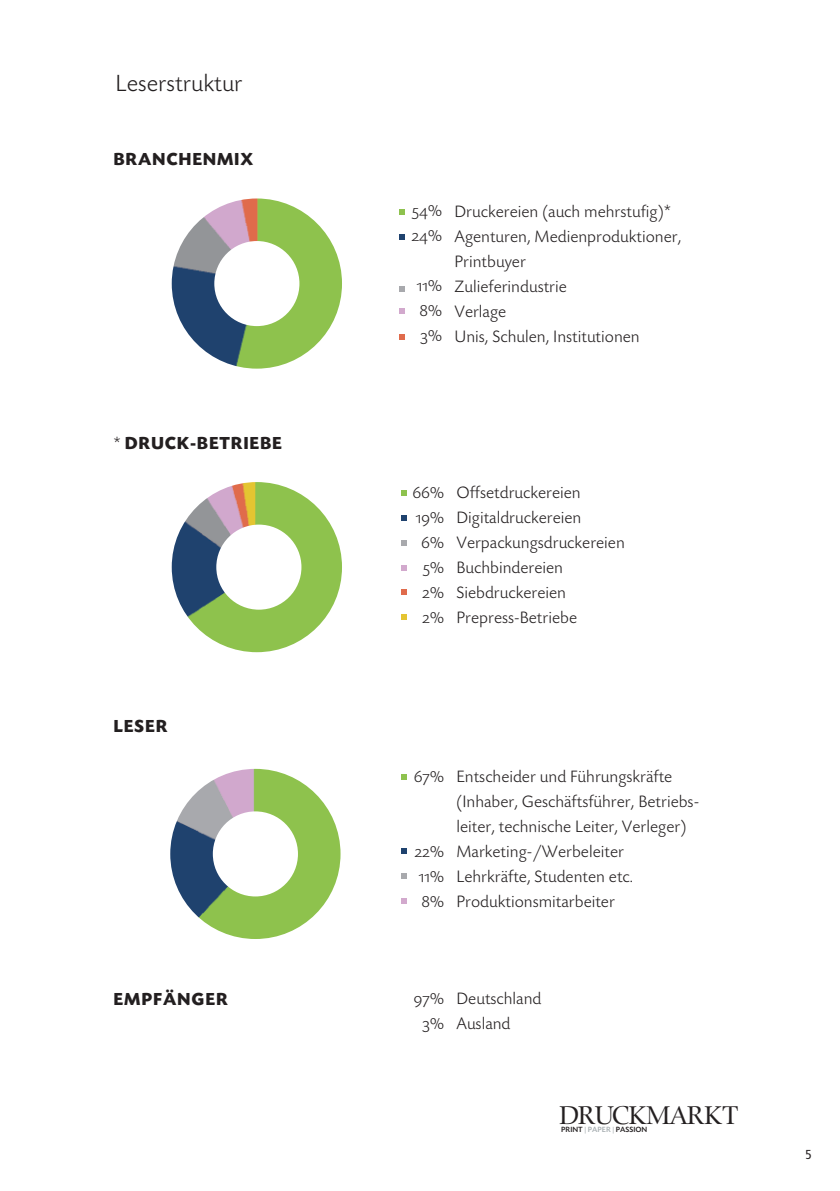
<style>
.page{position:relative;width:840px;height:1191px;background:#fff}
.page>*{position:absolute;margin:0;border:0;box-sizing:border-box;transform-origin:0 0}
.t1{font:26.4px "Zapf Renais SB";letter-spacing:-.05em;color:#231f20}
.t2{font:300 24px "Today SB";color:#231f20}
.t3{font:700 18px "Today SB";letter-spacing:.04em;color:#231f20}
.t4{font:300 17px/25px "Today SB";color:#231f20}
.t5{font:17px/25px "Today SB Caps Lig";color:#231f20;text-align:justify}
.t6{font:condensed 13px "Frutiger LT Std";color:#231f20}
.t7{font:500 7.8px "Today SB";color:#231f20}
.s1{font-weight:300;font-size:17px}
.s2{color:#a8afb2}
</style>
<div class="page">
<img style="left:172px;top:198px;width:170px;height:171px;border-radius:50%">
<div style="left:214px;top:241px;width:85px;height:85px;background:#fff;border-radius:50%"></div>
<img style="left:172px;top:482px;width:170px;height:170px;border-radius:50%">
<div style="left:216px;top:524px;width:85px;height:85px;background:#fff;border-radius:50%"></div>
<img style="left:170px;top:769px;width:170px;height:170px;border-radius:50%">
<div style="left:213px;top:811px;width:85px;height:85px;background:#fff;border-radius:50%"></div>
<svg style="left:399px;top:209px;width:6px;height:6px"></svg>
<svg style="left:399px;top:234px;width:6px;height:5px"></svg>
<svg style="left:399px;top:286px;width:6px;height:6px"></svg>
<svg style="left:399px;top:308px;width:6px;height:6px"></svg>
<svg style="left:399px;top:334px;width:6px;height:6px"></svg>
<svg style="left:401px;top:490px;width:6px;height:6px"></svg>
<svg style="left:401px;top:515px;width:6px;height:5px"></svg>
<svg style="left:401px;top:540px;width:6px;height:5px"></svg>
<svg style="left:401px;top:565px;width:6px;height:5px"></svg>
<svg style="left:401px;top:589px;width:6px;height:6px"></svg>
<svg style="left:401px;top:614px;width:6px;height:6px"></svg>
<svg style="left:401px;top:774px;width:6px;height:5px"></svg>
<svg style="left:401px;top:848px;width:6px;height:6px"></svg>
<svg style="left:401px;top:873px;width:6px;height:5px"></svg>
<svg style="left:401px;top:898px;width:6px;height:5px"></svg>
<h2 class="t2" style="left:115px;top:74px;width:128px">Leserstruktur</h2>
<p class="t3" style="left:113px;top:152px;width:141px">BRANCHENMIX</p>
<p class="t3" style="left:113px;top:436px;width:170px"><span class="s1">*</span> DRUCK-BETRIEBE</p>
<p class="t3" style="left:113px;top:719px;width:56px">LESER</p>
<p class="t5" style="left:411px;top:198px;width:32px">54%<br>24%</p>
<p class="t5" style="left:416px;top:273px;width:27px">11% 8% 3%</p>
<p class="t4" style="left:454px;top:200px;width:228px">Druckereien (auch mehrstufig)*<br>Agenturen, Medienproduktioner,<br>Printbuyer<br>Zulieferindustrie<br>Verlage<br>Unis, Schulen, Institutionen</p>
<p class="t5" style="left:412px;top:480px;width:33px;text-align:right">66%<br>19%<br>6%<br>5%<br>2%<br>2%</p>
<p class="t4" style="left:456px;top:482px;width:170px">Offsetdruckereien<br>Digitaldruckereien<br>Verpackungsdruckereien<br>Buchbindereien<br>Siebdruckereien<br>Prepress-Betriebe</p>
<p class="t5" style="left:413px;top:763px;width:32px">67%</p>
<p class="t5" style="left:414px;top:838px;width:31px">22% 11% 8%</p>
<p class="t4" style="left:456px;top:765px;width:244px">Entscheider und Führungskräfte (Inhaber, Geschäftsführer, Betriebs&shy;leiter, technische Leiter, Verleger)<br>Marketing-/Werbeleiter<br>Lehrkräfte, Studenten etc.<br>Produktionsmitarbeiter</p>
<p class="t3" style="left:113px;top:992px;width:116px">EMPFÄNGER</p>
<p class="t5" style="left:414px;top:985px;width:31px;text-align:center">97%<br>3%</p>
<p class="t4" style="left:456px;top:987px;width:86px">Deutschland<br>Ausland</p>
<h1 class="t1" style="left:558px;top:1099px;width:181px">DRUCKMARKT</h1>
<p class="t7" style="left:561px;top:1126px;width:88px">PRINT <span class="s2">| PAPER |</span> PASSION</p>
<p class="t6" style="left:804px;top:1149px;width:8px">5</p>
</div>
